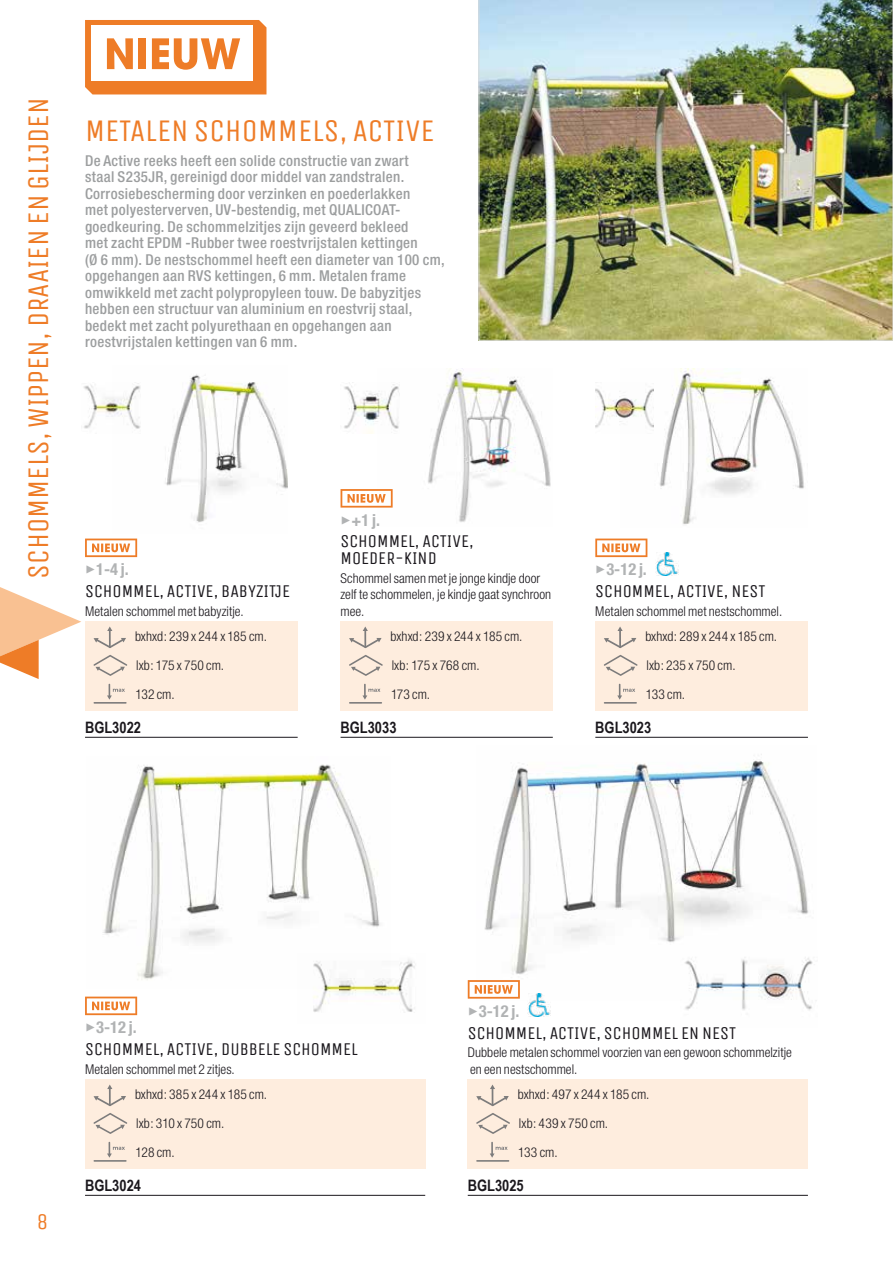
<style>
.page{position:relative;width:893px;height:1263px;background:#fff}
.page>*{position:absolute;margin:0;border:0;box-sizing:border-box;transform-origin:0 0}
.t1{font:31.5px "Unica One";color:#ee7c27}
.t2{font:30px "Unica One";color:#ee7c27}
.t3{font:22.5px "Unica One";color:#ee7c27}
.t4{font:18px/16.5px "Unica One";color:#1a171c}
.t5{font:700 condensed 16.5px "Helvetica Neue";color:#b1b3b4}
.t6{font:700 15.75px "Arial Narrow";color:#1a171c}
.t7{font:500 condensed 15px/16.5px "Helvetica Neue";letter-spacing:.025em;color:#9c9e9f}
.t8{font:300 condensed 13.5px/29.2px "Helvetica Neue";letter-spacing:.005em;color:#1a171c}
</style>
<div class="page">
<svg style="left:0;top:587px;width:81px;height:92px"></svg>
<img style="left:478px;top:0;width:415px;height:341px">
<img style="left:140px;top:374px;width:147px;height:149px">
<img style="left:428px;top:368px;width:123px;height:154px">
<img style="left:653px;top:368px;width:151px;height:157px">
<img style="left:103px;top:764px;width:277px;height:216px">
<img style="left:484px;top:754px;width:325px;height:240px">
<img style="left:298px;top:954px;width:117px;height:59px">
<img style="left:680px;top:950px;width:133px;height:61px">
<img style="left:595px;top:388px;width:58px;height:40px">
<img style="left:83px;top:383px;width:57px;height:46px">
<img style="left:344px;top:382px;width:56px;height:52px">
<div style="left:595px;top:621px;width:213px;height:31px;background:#feedde"></div>
<div style="left:595px;top:651px;width:213px;height:30px;background:#feedde"></div>
<div style="left:595px;top:680px;width:213px;height:30px;background:#feedde"></div>
<hr style="left:595px;top:737px;width:213px;height:1px;background:#1a171c">
<svg style="left:595px;top:539px;width:52px;height:18px"></svg>
<img style="left:655px;top:552px;width:23px;height:23px">
<svg style="left:604px;top:626px;width:32px;height:22px"></svg>
<svg style="left:604px;top:655px;width:34px;height:21px"></svg>
<hr style="left:604px;top:702px;width:33px;height:2px;background:#7d7c7c">
<svg style="left:617px;top:684px;width:18px;height:16px"></svg>
<div style="left:85px;top:621px;width:213px;height:31px;background:#feedde"></div>
<div style="left:85px;top:651px;width:213px;height:30px;background:#feedde"></div>
<div style="left:85px;top:680px;width:213px;height:30px;background:#feedde"></div>
<hr style="left:85px;top:737px;width:213px;height:1px;background:#1a171c">
<svg style="left:85px;top:539px;width:52px;height:18px"></svg>
<svg style="left:94px;top:626px;width:32px;height:22px"></svg>
<svg style="left:93px;top:655px;width:34px;height:21px"></svg>
<hr style="left:94px;top:702px;width:33px;height:2px;background:#7d7c7c">
<svg style="left:107px;top:684px;width:18px;height:16px"></svg>
<div style="left:85px;top:1079px;width:340px;height:31px;background:#feedde"></div>
<div style="left:85px;top:1109px;width:340px;height:30px;background:#feedde"></div>
<div style="left:85px;top:1138px;width:340px;height:30px;background:#feedde"></div>
<hr style="left:85px;top:1195px;width:340px;height:1px;background:#1a171c">
<svg style="left:85px;top:996px;width:52px;height:19px"></svg>
<svg style="left:94px;top:1084px;width:32px;height:22px"></svg>
<svg style="left:93px;top:1113px;width:34px;height:21px"></svg>
<hr style="left:94px;top:1160px;width:33px;height:2px;background:#7d7c7c">
<svg style="left:107px;top:1142px;width:18px;height:16px"></svg>
<div style="left:341px;top:621px;width:212px;height:31px;background:#feedde"></div>
<div style="left:341px;top:651px;width:212px;height:30px;background:#feedde"></div>
<div style="left:341px;top:680px;width:212px;height:30px;background:#feedde"></div>
<hr style="left:341px;top:737px;width:212px;height:1px;background:#1a171c">
<svg style="left:341px;top:489px;width:52px;height:19px"></svg>
<svg style="left:349px;top:626px;width:33px;height:22px"></svg>
<svg style="left:349px;top:655px;width:34px;height:21px"></svg>
<hr style="left:349px;top:702px;width:33px;height:2px;background:#7d7c7c">
<svg style="left:362px;top:684px;width:18px;height:16px"></svg>
<div style="left:468px;top:1079px;width:340px;height:31px;background:#feedde"></div>
<div style="left:468px;top:1109px;width:340px;height:30px;background:#feedde"></div>
<div style="left:468px;top:1138px;width:340px;height:30px;background:#feedde"></div>
<hr style="left:468px;top:1195px;width:340px;height:1px;background:#1a171c">
<svg style="left:468px;top:980px;width:52px;height:19px"></svg>
<img style="left:528px;top:994px;width:22px;height:23px">
<svg style="left:476px;top:1084px;width:33px;height:22px"></svg>
<svg style="left:476px;top:1113px;width:34px;height:21px"></svg>
<hr style="left:476px;top:1160px;width:33px;height:2px;background:#7d7c7c">
<svg style="left:490px;top:1142px;width:18px;height:16px"></svg>
<svg style="left:85px;top:20px;width:181px;height:74px"></svg>
<h2 class="t2" style="left:21px;top:579px;width:483px;rotate:-90deg">SCHOMMELS, WIPPEN, DRAAIEN EN GLIJDEN</h2>
<h1 class="t1" style="left:85px;top:112px;width:351px">METALEN SCHOMMELS, ACTIVE</h1>
<p class="t7" style="left:85px;top:152px;width:361px">De Active reeks heeft een solide constructie van zwart<br>staal S235JR, gereinigd door middel van zandstralen.<br>Corrosiebescherming door verzinken en poederlakken<br>met polyesterverven, UV-bestendig, met QUALICOAT&shy;goedkeuring. De schommelzitjes zijn geveerd bekleed<br>met zacht EPDM -Rubber twee roestvrijstalen kettingen<br>(Ø 6 mm). De nestschommel heeft een diameter van 100 cm, opgehangen aan RVS kettingen, 6 mm. Metalen frame omwikkeld met zacht polypropyleen touw. De babyzitjes hebben een structuur van aluminium en roestvrij staal, bedekt met zacht polyurethaan en opgehangen aan roestvrijstalen kettingen van 6 mm.</p>
<p class="t5" style="left:85px;top:559px;width:45px">✓1-4 j.</p>
<p class="t4" style="left:85px;top:583px;width:207px">SCHOMMEL, ACTIVE, BABYZITJE</p>
<p class="t8" style="left:135px;top:598px;width:133px;line-height:25px;text-indent:-50px">Metalen schommel met babyzitje. bxhxd: 239 x 244 x 185 cm.</p>
<p class="t8" style="left:136px;top:650px;width:90px">lxb: 175 x 750 cm.<br>132 cm.</p>
<p class="t6" style="left:85px;top:715px;width:57px">BGL3022</p>
<p class="t5" style="left:341px;top:510px;width:41px">✓+1 j.</p>
<p class="t4" style="left:341px;top:533px;width:135px">SCHOMMEL, ACTIVE,<br>MOEDER-KIND</p>
<p class="t8" style="left:341px;top:569px;width:212px;line-height:16.5px">Schommel samen met je jonge kindje door zelf te schommelen, je kindje gaat synchroon mee.</p>
<p class="t8" style="left:391px;top:621px;width:133px">bxhxd: 239 x 244 x 185 cm. lxb: 175 x 768 cm.<br>173 cm.</p>
<p class="t6" style="left:341px;top:715px;width:57px">BGL3033</p>
<p class="t5" style="left:595px;top:559px;width:53px">✓3-12 j.</p>
<p class="t4" style="left:595px;top:583px;width:172px">SCHOMMEL, ACTIVE, NEST</p>
<p class="t8" style="left:645px;top:598px;width:138px;line-height:25px;text-indent:-50px">Metalen schommel met nestschommel. bxhxd: 289 x 244 x 185 cm.</p>
<p class="t8" style="left:646px;top:650px;width:91px">lxb: 235 x 750 cm.<br>133 cm.</p>
<p class="t6" style="left:595px;top:715px;width:57px">BGL3023</p>
<h3 class="t3" style="left:37px;top:1208px;width:13px">8</h3>
<p class="t5" style="left:85px;top:1017px;width:53px">✓3-12 j.</p>
<p class="t4" style="left:85px;top:1041px;width:274px">SCHOMMEL, ACTIVE, DUBBELE SCHOMMEL</p>
<p class="t8" style="left:135px;top:1056px;width:134px;line-height:25px;text-indent:-50px">Metalen schommel met 2 zitjes. bxhxd: 385 x 244 x 185 cm.</p>
<p class="t8" style="left:136px;top:1108px;width:90px">lxb: 310 x 750 cm.<br>128 cm.</p>
<p class="t6" style="left:85px;top:1173px;width:57px">BGL3024</p>
<p class="t5" style="left:468px;top:1001px;width:53px">✓3-12 j.</p>
<p class="t4" style="left:468px;top:1024px;width:270px">SCHOMMEL, ACTIVE, SCHOMMEL EN NEST</p>
<p class="t8" style="left:468px;top:1044px;width:326px;line-height:16.5px">Dubbele metalen schommel voorzien van een gewoon schommelzitje en een nestschommel.</p>
<p class="t8" style="left:518px;top:1079px;width:133px">bxhxd: 497 x 244 x 185 cm. lxb: 439 x 750 cm.<br>133 cm.</p>
<p class="t6" style="left:468px;top:1173px;width:57px">BGL3025</p>
</div>
